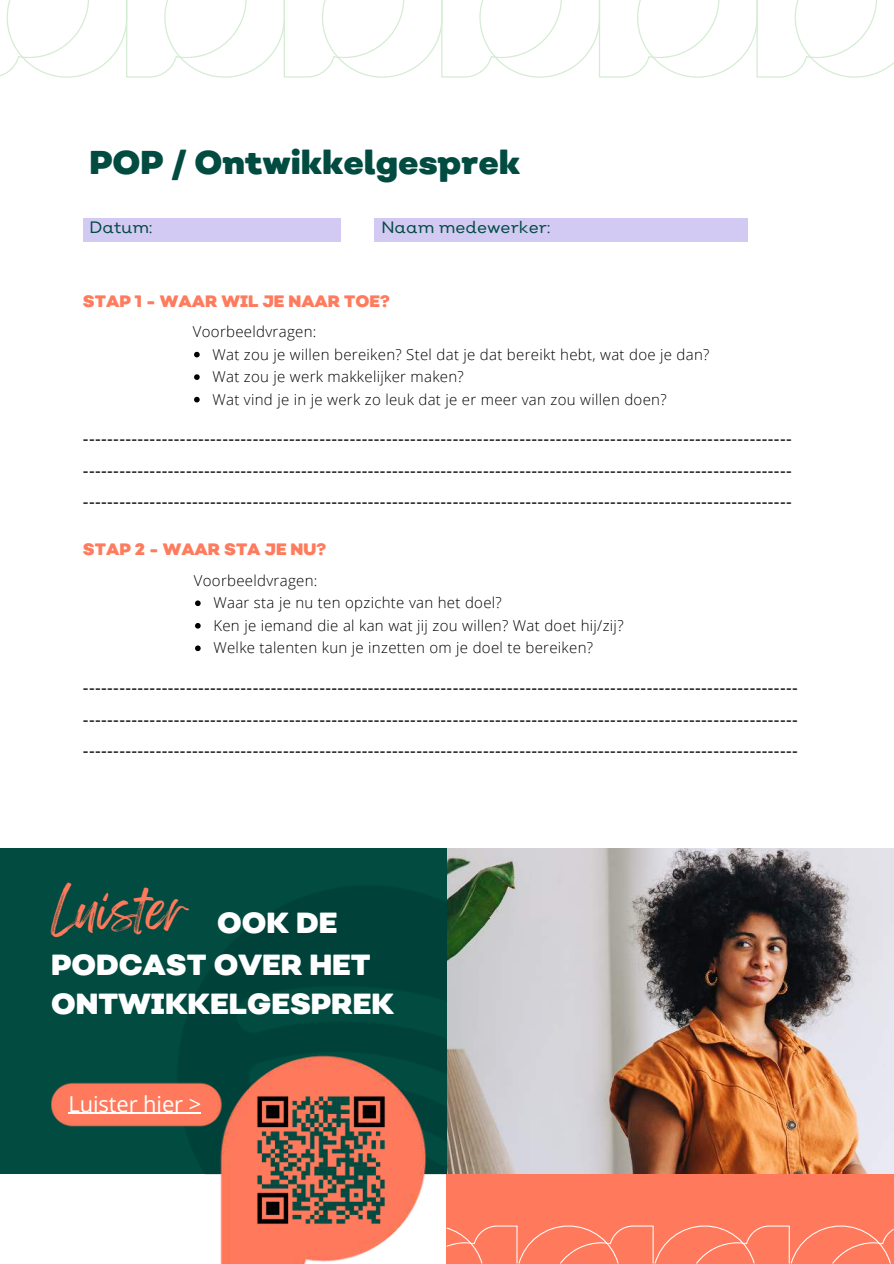
<style>
.page{position:relative;width:894px;height:1264px;background:#fff}
.page>*{position:absolute;margin:0;border:0;box-sizing:border-box;transform-origin:0 0}
.t1{font:45.3px "Feeling Passionate";letter-spacing:.005em;color:#ff7a5c}
.t2{font:900 33px "Nutmeg";color:#014b41}
.t3{font:900 29.1px/39.3px "Nutmeg";color:#fff}
.t4{font:21.9px "Montserrat";letter-spacing:-.005em;color:#fff}
.t5{font:21.9px "Open Sans";letter-spacing:-.005em;color:#fff}
.t6{font:17.7px/31.3px "Open Sans";color:#000;text-align:justify}
.t7{font:900 16.5px "Nutmeg";color:#ff7b5d}
.t8{font:16.5px "Nutmeg";color:#014b41}
.t9{font:300 15px/22.5px "Open Sans";letter-spacing:.02em;color:#000}
</style>
<div class="page">
<div style="left:83px;top:218px;width:257px;height:24px;background:#d2caf3"></div>
<div style="left:374px;top:218px;width:373px;height:24px;background:#d2caf3"></div>
<svg style="left:0;top:0;width:893px;height:78px"></svg>
<div style="left:446px;top:1080px;width:447px;height:183px;background:#ff7a5c"></div>
<svg style="left:465px;top:1225px;width:428px;height:38px"></svg>
<img style="left:446px;top:848px;width:447px;height:325px">
<div style="left:0;top:848px;width:446px;height:326px;background:#014b41"></div>
<img style="left:51px;top:1082px;width:160px;height:45px">
<img style="left:211px;top:1052px;width:254px;height:211px">
<img style="left:251px;top:1090px;width:138px;height:137px">
<svg style="left:194px;top:352px;width:6px;height:5px"></svg>
<svg style="left:194px;top:374px;width:6px;height:6px"></svg>
<svg style="left:194px;top:397px;width:6px;height:5px"></svg>
<svg style="left:195px;top:600px;width:6px;height:6px"></svg>
<svg style="left:195px;top:623px;width:6px;height:5px"></svg>
<svg style="left:195px;top:645px;width:6px;height:6px"></svg>
<hr style="left:69px;top:1112px;width:132px;height:2px;background:#fff">
<h2 class="t2" style="left:89px;top:141px;width:432px">POP / Ontwikkelgesprek</h2>
<p class="t8" style="left:89px;top:217px;width:64px">Datum:</p>
<p class="t8" style="left:381px;top:217px;width:170px">Naam medewerker:</p>
<p class="t7" style="left:83px;top:290px;width:308px">STAP 1 - WAAR WIL JE NAAR TOE?</p>
<p class="t9" style="left:212px;top:320px;width:498px;text-indent:-19px">Voorbeeldvragen:<br>Wat zou je willen bereiken? Stel dat je dat bereikt hebt, wat doe je dan?<br>Wat zou je werk makkelijker maken?<br>Wat vind je in je werk zo leuk dat je er meer van zou willen doen?</p>
<p class="t6" style="left:83px;top:423px;width:710px">--------------------------------------------------------------------------------------------------------------------- --------------------------------------------------------------------------------------------------------------------- ---------------------------------------------------------------------------------------------------------------------</p>
<p class="t7" style="left:83px;top:538px;width:245px">STAP 2 - WAAR STA JE NU?</p>
<p class="t9" style="left:213px;top:568px;width:411px;text-indent:-19px">Voorbeeldvragen:<br>Waar sta je nu ten opzichte van het doel?<br>Ken je iemand die al kan wat jij zou willen? Wat doet hij/zij?<br>Welke talenten kun je inzetten om je doel te bereiken?</p>
<p class="t6" style="left:83px;top:671px;width:716px">---------------------------------------------------------------------------------------------------------------------- ---------------------------------------------------------------------------------------------------------------------- ----------------------------------------------------------------------------------------------------------------------</p>
<h1 class="t1" style="left:51px;top:873px;width:138px">Luister</h1>
<h3 class="t3" style="left:51px;top:944px;width:344px">PODCAST OVER HET<br>ONTWIKKELGESPREK</h3>
<h3 class="t3" style="left:217px;top:902px;width:122px">OOK DE</h3>
<p class="t4" style="left:92px;top:1087px;width:142px">Luister hier &gt;</p>
<p class="t5" style="left:69px;top:1088px;width:134px">Luister hier &gt;</p>
</div>
